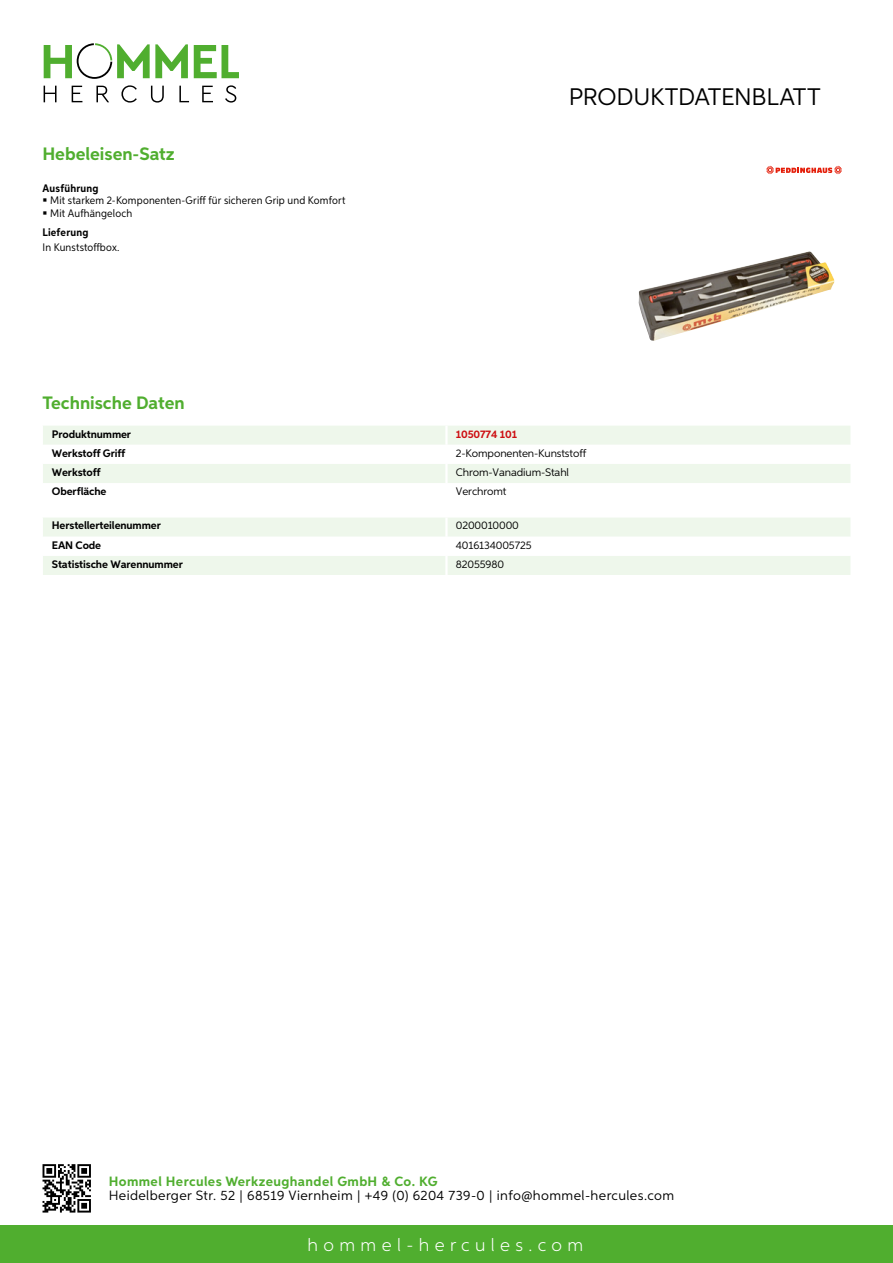
<style>
.page{position:relative;width:893px;height:1263px;background:#fff}
.page>*{position:absolute;margin:0;border:0;box-sizing:border-box;transform-origin:0 0}
.t1{font:24px "Aspira";letter-spacing:-.01em;color:#000}
.t2{font:700 18px "Aspira";color:#50ae2f}
.t3{font:300 18px "Aspira";letter-spacing:.3em;color:#fff}
.t4{font:13.5px "Aspira";letter-spacing:.03em;color:#000}
.t5{font:700 13.5px "Aspira";letter-spacing:.03em;color:#50ae2f}
.t6{font:700 10.95px "Aspira";letter-spacing:-.01em;color:#000}
.t7{font:10.95px/12.8px "Aspira Nar";letter-spacing:.015em;color:#000}
.t8{font:10.95px "Aspira";letter-spacing:-.01em;color:#000}
.t9{font:700 10.95px "Aspira Nar";letter-spacing:.02em;color:#000}
.t10{font:700 10.95px "Aspira";letter-spacing:-.01em;color:#cd1013}
</style>
<div class="page">
<div style="left:0;top:1226px;width:893px;height:37px;background:#50ae2f"></div>
<svg style="left:43px;top:1164px;width:48px;height:48px"></svg>
<svg style="left:194px;top:45px;width:45px;height:33px"></svg>
<svg style="left:44px;top:43px;width:144px;height:36px"></svg>
<svg style="left:44px;top:86px;width:13px;height:16px"></svg>
<svg style="left:72px;top:86px;width:10px;height:16px"></svg>
<svg style="left:96px;top:86px;width:13px;height:16px"></svg>
<svg style="left:121px;top:85px;width:16px;height:18px"></svg>
<svg style="left:151px;top:86px;width:13px;height:17px"></svg>
<svg style="left:179px;top:86px;width:10px;height:16px"></svg>
<svg style="left:202px;top:86px;width:11px;height:16px"></svg>
<svg style="left:225px;top:85px;width:11px;height:18px"></svg>
<div style="left:43px;top:426px;width:807px;height:19px;background:#eef7eb"></div>
<div style="left:43px;top:464px;width:807px;height:19px;background:#eef7eb"></div>
<hr style="left:445px;top:426px;width:3px;height:19px;background:#fff">
<hr style="left:445px;top:464px;width:3px;height:19px;background:#fff">
<svg style="left:43px;top:518px;width:807px;height:57px"></svg>
<hr style="left:445px;top:556px;width:3px;height:19px;background:#fff">
<img style="left:638px;top:251px;width:197px;height:90px">
<svg style="left:766px;top:166px;width:76px;height:8px"></svg>
<h2 class="t2" style="left:43px;top:142px;width:134px">Hebeleisen-Satz</h2>
<p class="t9" style="left:43px;top:181px;width:58px">Ausführung</p>
<p class="t7" style="left:50px;top:194px;width:297px">Mit starkem 2-Komponenten-Griff für sicheren Grip und Komfort<br>Mit Aufhängeloch</p>
<p class="t9" style="left:43px;top:226px;width:47px">Lieferung</p>
<p class="t7" style="left:43px;top:241px;width:79px">In Kunststoffbox.</p>
<h1 class="t1" style="left:569px;top:82px;width:253px">Produktdatenblatt</h1>
<h2 class="t2" style="left:43px;top:391px;width:144px">Technische Daten</h2>
<p class="t6" style="left:52px;top:427px;width:81px">Produktnummer</p>
<p class="t10" style="left:456px;top:427px;width:63px">1050774 101</p>
<p class="t6" style="left:52px;top:446px;width:75px">Werkstoff Griff</p>
<p class="t8" style="left:456px;top:446px;width:132px">2-Komponenten-Kunststoff</p>
<p class="t6" style="left:52px;top:465px;width:50px">Werkstoff</p>
<p class="t8" style="left:456px;top:465px;width:115px">Chrom-Vanadium-Stahl</p>
<p class="t6" style="left:52px;top:484px;width:56px">Oberfläche</p>
<p class="t8" style="left:456px;top:484px;width:52px">Verchromt</p>
<p class="t6" style="left:52px;top:519px;width:111px">Herstellerteilenummer</p>
<p class="t8" style="left:456px;top:519px;width:65px">0200010000</p>
<p class="t6" style="left:52px;top:538px;width:51px">EAN Code</p>
<p class="t8" style="left:456px;top:538px;width:77px">4016134005725</p>
<p class="t6" style="left:52px;top:557px;width:132px">Statistische Warennummer</p>
<p class="t8" style="left:456px;top:557px;width:50px">82055980</p>
<p class="t5" style="left:109px;top:1172px;width:330px">Hommel Hercules Werkzeughandel GmbH &amp; Co. KG</p>
<p class="t4" style="left:109px;top:1187px;width:567px">Heidelberger Str. 52 | 68519 Viernheim | +49 (0) 6204 739-0 | info@hommel-hercules.com</p>
<h2 class="t3" style="left:307px;top:1234px;width:277px">hommel-hercules.com</h2>
</div>
